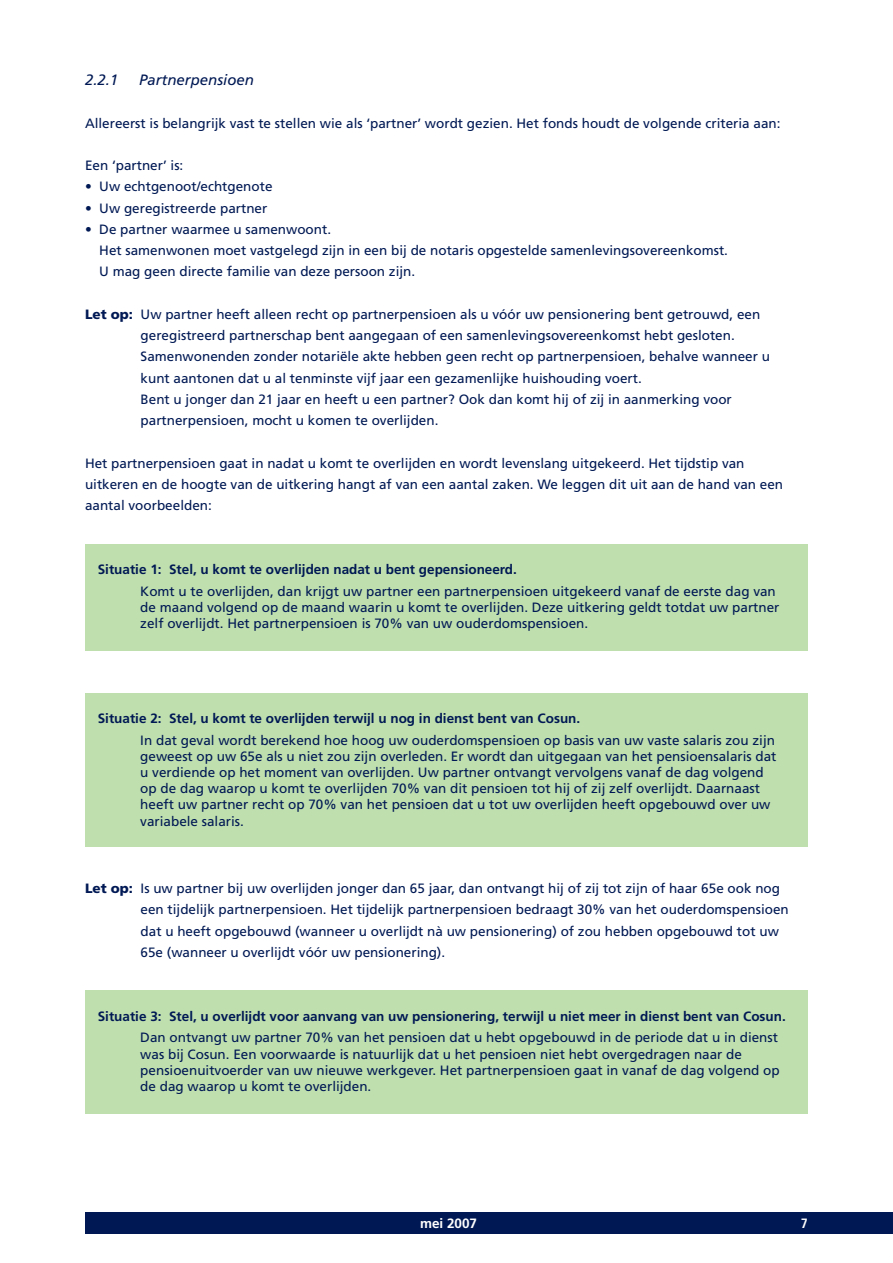
<style>
.page{position:relative;width:893px;height:1263px;background:#fff}
.page>*{position:absolute;margin:0;border:0;box-sizing:border-box;transform-origin:0 0}
.t1{font:italic 15px "Frutiger";color:#001954}
.t2{font:13.5px/21.3px "Frutiger";color:#001954}
.t3{font:700 13.5px "Frutiger";color:#001954}
.t4{font:700 13.5px "Frutiger";color:#fff}
.t5{font:700 condensed 13.5px "Frutiger";color:#fff}
.s1{font-weight:900}
</style>
<div class="page">
<div style="left:85px;top:1212px;width:808px;height:21px;background:#001954"></div>
<div style="left:85px;top:544px;width:723px;height:107px;background:#c0dfae"></div>
<div style="left:85px;top:693px;width:723px;height:153px;background:#c0dfae"></div>
<div style="left:85px;top:991px;width:723px;height:123px;background:#c0dfae"></div>
<p class="t1" style="left:85px;top:74px;width:35px">2.2.1</p>
<p class="t1" style="left:139px;top:74px;width:117px">Partnerpensioen</p>
<p class="t2" style="left:85px;top:113px;width:697px">Allereerst is belangrijk vast te stellen wie als ‘partner’ wordt gezien. Het fonds houdt de volgende criteria aan:</p>
<p class="t2" style="left:85px;top:156px;width:100px">Een ‘partner’ is:</p>
<p class="t2" style="left:85px;top:177px;width:189px">• Uw echtgenoot/echtgenote</p>
<p class="t2" style="left:85px;top:198px;width:184px">• Uw geregistreerde partner</p>
<p class="t2" style="left:99px;top:220px;width:630px;text-indent:-14px">• De partner waarmee u samenwoont.<br>Het samenwonen moet vastgelegd zijn in een bij de notaris opgestelde samenlevingsovereenkomst.<br>U mag geen directe familie van deze persoon zijn.</p>
<p class="t2" style="left:141px;top:305px;width:631px;text-indent:-56px"><span class="s1">Let op:</span> Uw partner heeft alleen recht op partnerpensioen als u vóór uw pensionering bent getrouwd, een geregistreerd partnerschap bent aangegaan of een samenlevingsovereenkomst hebt gesloten.<br>Samenwonenden zonder notariële akte hebben geen recht op partnerpensioen, behalve wanneer u kunt aantonen dat u al tenminste vijf jaar een gezamenlijke huishouding voert.<br>Bent u jonger dan 21 jaar en heeft u een partner? Ook dan komt hij of zij in aanmerking voor partnerpensioen, mocht u komen te overlijden.</p>
<p class="t2" style="left:85px;top:453px;width:700px">Het partnerpensioen gaat in nadat u komt te overlijden en wordt levenslang uitgekeerd. Het tijdstip van uitkeren en de hoogte van de uitkering hangt af van een aantal zaken. We leggen dit uit aan de hand van een aantal voorbeelden:</p>
<p class="t3" style="left:98px;top:564px;width:421px">Situatie 1: Stel, u komt te overlijden nadat u bent gepensioneerd.</p>
<p class="t2" style="left:140px;top:584px;width:641px;line-height:16.2px">Komt u te overlijden, dan krijgt uw partner een partnerpensioen uitgekeerd vanaf de eerste dag van de maand volgend op de maand waarin u komt te overlijden. Deze uitkering geldt totdat uw partner zelf overlijdt. Het partnerpensioen is 70% van uw ouderdomspensioen.</p>
<p class="t3" style="left:98px;top:713px;width:484px">Situatie 2: Stel, u komt te overlijden terwijl u nog in dienst bent van Cosun.</p>
<p class="t2" style="left:140px;top:733px;width:638px;line-height:16.2px">In dat geval wordt berekend hoe hoog uw ouderdomspensioen op basis van uw vaste salaris zou zijn geweest op uw 65e als u niet zou zijn overleden. Er wordt dan uitgegaan van het pensioensalaris dat u verdiende op het moment van overlijden. Uw partner ontvangt vervolgens vanaf de dag volgend op de dag waarop u komt te overlijden 70% van dit pensioen tot hij of zij zelf overlijdt. Daarnaast heeft uw partner recht op 70% van het pensioen dat u tot uw overlijden heeft opgebouwd over uw variabele salaris.</p>
<p class="t2" style="left:141px;top:879px;width:650px;text-indent:-56px"><span class="s1">Let op:</span> Is uw partner bij uw overlijden jonger dan 65 jaar, dan ontvangt hij of zij tot zijn of haar 65e ook nog een tijdelijk partnerpensioen. Het tijdelijk partnerpensioen bedraagt 30% van het ouderdomspensioen dat u heeft opgebouwd (wanneer u overlijdt nà uw pensionering) of zou hebben opgebouwd tot uw 65e (wanneer u overlijdt vóór uw pensionering).</p>
<p class="t3" style="left:98px;top:1010px;width:689px">Situatie 3: Stel, u overlijdt voor aanvang van uw pensionering, terwijl u niet meer in dienst bent van Cosun.</p>
<p class="t2" style="left:140px;top:1030px;width:641px;line-height:16.2px">Dan ontvangt uw partner 70% van het pensioen dat u hebt opgebouwd in de periode dat u in dienst was bij Cosun. Een voorwaarde is natuurlijk dat u het pensioen niet hebt overgedragen naar de pensioenuitvoerder van uw nieuwe werkgever. Het partnerpensioen gaat in vanaf de dag volgend op de dag waarop u komt te overlijden.</p>
<p class="t4" style="left:420px;top:1217px;width:59px">mei 2007</p>
<p class="t5" style="left:801px;top:1217px;width:9px">7</p>
</div>
